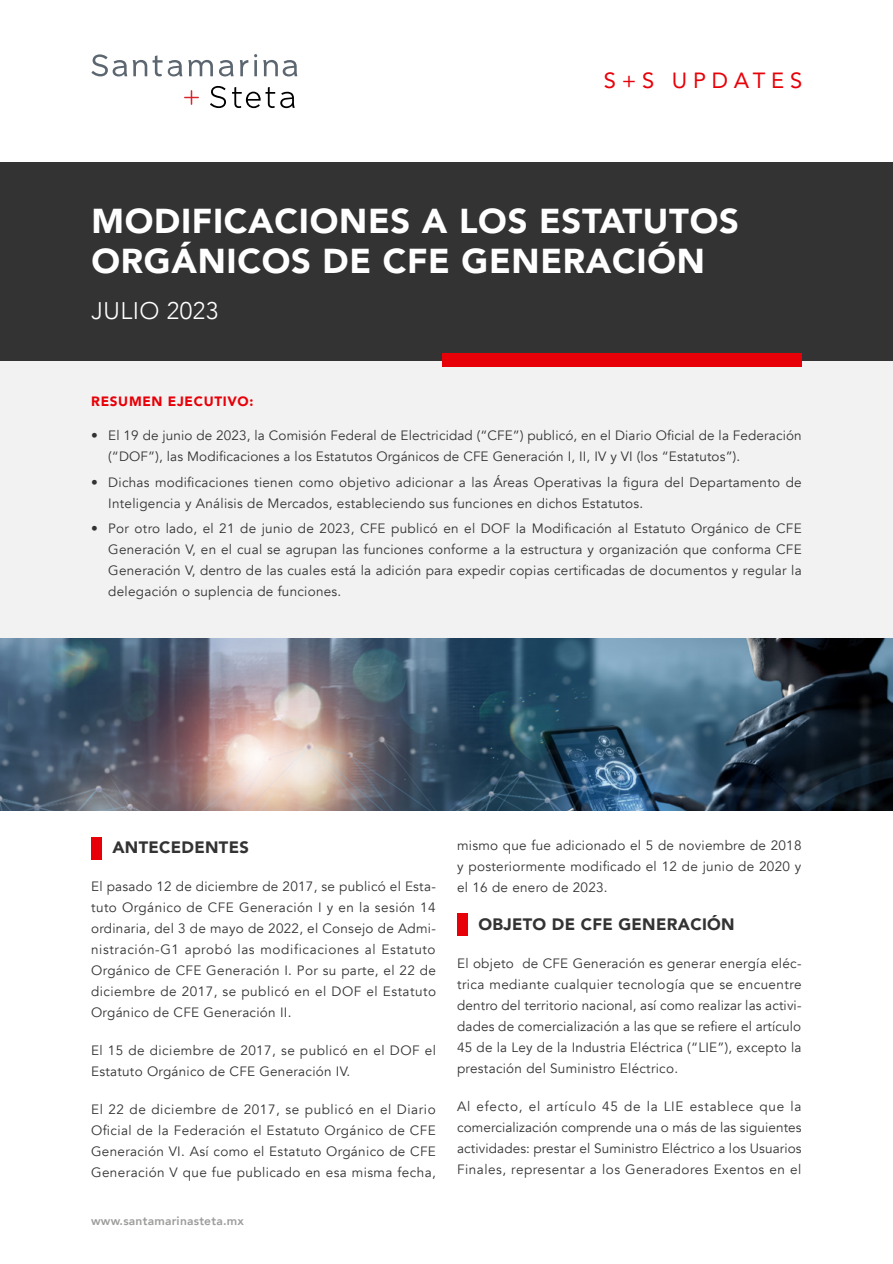
<style>
.page{position:relative;width:893px;height:1264px;background:#fff}
.page>*{position:absolute;margin:0;border:0;box-sizing:border-box;transform-origin:0 0}
.t1{font:900 34.5px/40.5px "Avenir";letter-spacing:.02em;color:#fff}
.t2{font:300 24px "Avenir";letter-spacing:.02em;color:#fff}
.t3{font:21.9px "Avenir";letter-spacing:.26em;color:#e80008}
.t4{font:900 16.5px "Avenir";letter-spacing:.02em;color:#333}
.t5{font:13.5px/21px "Avenir";letter-spacing:.02em;color:#333;text-align:justify}
.t6{font:900 13.5px "Avenir";letter-spacing:.05em;color:#e80008}
.t7{font:800 12px "Avenir";letter-spacing:.02em;color:#9d9d9c}
</style>
<div class="page">
<img style="left:0;top:638px;width:893px;height:172px">
<div style="left:0;top:360px;width:893px;height:278px;background:#f2f2f2"></div>
<svg style="left:184px;top:90px;width:15px;height:15px"></svg>
<svg style="left:188px;top:60px;width:25px;height:16px"></svg>
<svg style="left:240px;top:60px;width:8px;height:16px"></svg>
<svg style="left:133px;top:55px;width:29px;height:21px"></svg>
<hr style="left:254px;top:60px;width:3px;height:16px;background:#5c6670">
<svg style="left:91px;top:54px;width:36px;height:22px"></svg>
<svg style="left:168px;top:60px;width:14px;height:16px"></svg>
<svg style="left:219px;top:60px;width:15px;height:16px"></svg>
<svg style="left:263px;top:60px;width:34px;height:16px"></svg>
<svg style="left:210px;top:86px;width:16px;height:22px"></svg>
<svg style="left:232px;top:87px;width:63px;height:21px"></svg>
<div style="left:0;top:162px;width:893px;height:198px;background:#333"></div>
<div style="left:442px;top:353px;width:359px;height:14px;background:#e80008"></div>
<div style="left:91px;top:836px;width:11px;height:23px;background:#e80008"></div>
<div style="left:457px;top:912px;width:11px;height:23px;background:#e80008"></div>
<h3 class="t3" style="left:604px;top:62px;width:200px">S+S UPDATES</h3>
<h1 class="t1" style="left:91px;top:199px;width:649px">MODIFICACIONES A LOS ESTATUTOS<br>ORGÁNICOS DE CFE GENERACIÓN</h1>
<h2 class="t2" style="left:91px;top:296px;width:128px">JULIO 2023</h2>
<p class="t6" style="left:91px;top:390px;width:164px">RESUMEN EJECUTIVO:</p>
<p class="t5" style="left:108px;top:425px;width:695px;text-indent:-17px">• El 19 de junio de 2023, la Comisión Federal de Electricidad (“CFE”) publicó, en el Diario Oficial de la Federación (“DOF”), las Modificaciones a los Estatutos Orgánicos de CFE Generación I, II, IV y VI (los “Estatutos”).</p>
<p class="t5" style="left:108px;top:471px;width:695px;text-indent:-17px">• Dichas modificaciones tienen como objetivo adicionar a las Áreas Operativas la figura del Departamento de<br>Inteligencia y Análisis de Mercados, estableciendo sus funciones en dichos Estatutos.</p>
<p class="t5" style="left:108px;top:518px;width:695px;text-indent:-17px">• Por otro lado, el 21 de junio de 2023, CFE publicó en el DOF la Modificación al Estatuto Orgánico de CFE Generación V, en el cual se agrupan las funciones conforme a la estructura y organización que conforma CFE Generación V, dentro de las cuales está la adición para expedir copias certificadas de documentos y regular la delegación o suplencia de funciones.</p>
<p class="t4" style="left:112px;top:833px;width:138px">ANTECEDENTES</p>
<p class="t5" style="left:91px;top:876px;width:346px">El pasado 12 de diciembre de 2017, se publicó el Esta&shy;tuto Orgánico de CFE Generación I y en la sesión 14 ordinaria, del 3 de mayo de 2022, el Consejo de Admi&shy;nistración-G1 aprobó las modificaciones al Estatuto Orgánico de CFE Generación I. Por su parte, el 22 de diciembre de 2017, se publicó en el DOF el Estatuto Orgánico de CFE Generación II.</p>
<p class="t5" style="left:91px;top:1040px;width:346px">El 15 de diciembre de 2017, se publicó en el DOF el<br>Estatuto Orgánico de CFE Generación IV.</p>
<p class="t5" style="left:91px;top:1099px;width:346px">El 22 de diciembre de 2017, se publicó en el Diario Oficial de la Federación el Estatuto Orgánico de CFE Generación VI. Así como el Estatuto Orgánico de CFE Generación V que fue publicado en esa misma fecha,</p>
<p class="t7" style="left:91px;top:1210px;width:154px">www.santamarinasteta.mx</p>
<p class="t5" style="left:457px;top:835px;width:346px">mismo que fue adicionado el 5 de noviembre de 2018 y posteriormente modificado el 12 de junio de 2020 y el 16 de enero de 2023.</p>
<p class="t4" style="left:478px;top:910px;width:258px">OBJETO DE CFE GENERACIÓN</p>
<p class="t5" style="left:457px;top:953px;width:346px">El objeto de CFE Generación es generar energía eléc&shy;trica mediante cualquier tecnología que se encuentre dentro del territorio nacional, así como realizar las activi&shy;dades de comercialización a las que se refiere el artículo 45 de la Ley de la Industria Eléctrica (“LIE”), excepto la prestación del Suministro Eléctrico.</p>
<p class="t5" style="left:457px;top:1096px;width:346px">Al efecto, el artículo 45 de la LIE establece que la comercialización comprende una o más de las siguientes actividades: prestar el Suministro Eléctrico a los Usuarios Finales, representar a los Generadores Exentos en el</p>
</div>
